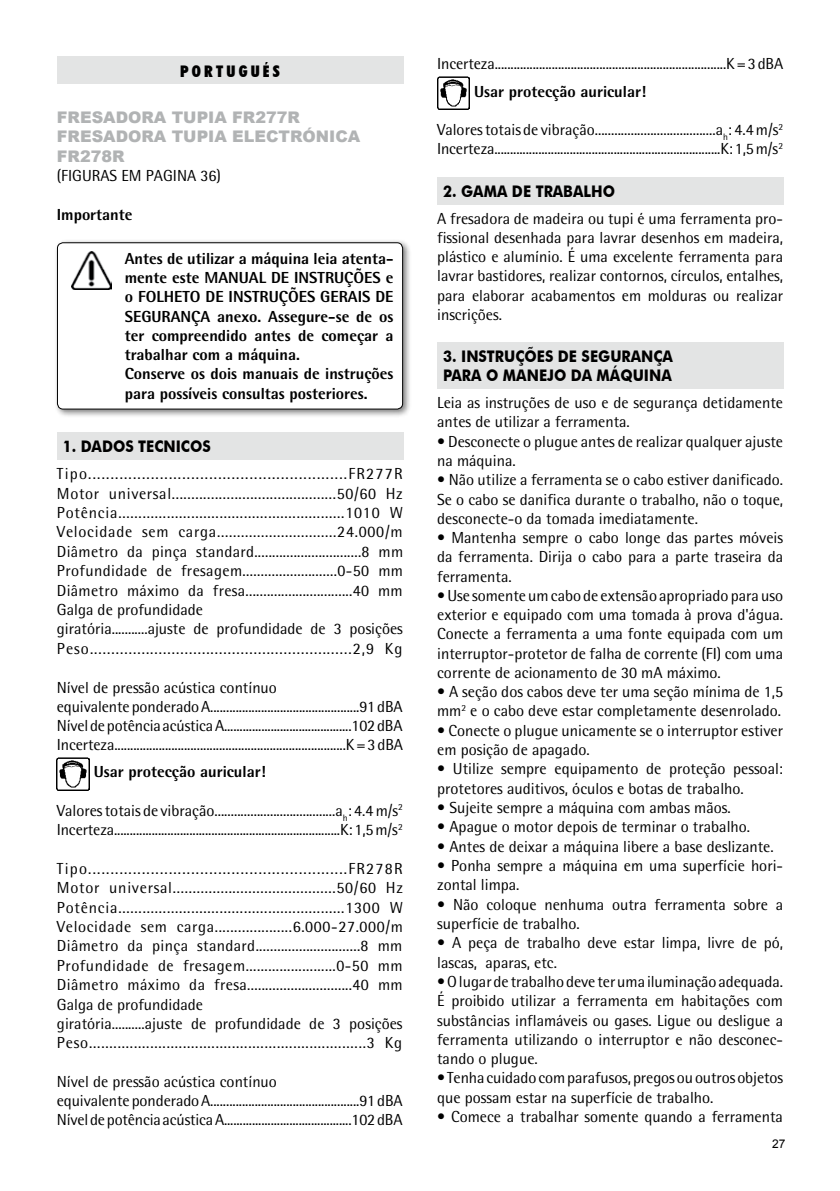
<style>
.page{position:relative;width:840px;height:1191px;background:#fff}
.page>*{position:absolute;margin:0;border:0;box-sizing:border-box;transform-origin:0 0}
.t1{font:16px/19.2px "Rotis Semi Sans";color:#000}
.t2{font:16px/19.4px "Rotis Semi Sans";letter-spacing:.02em;color:#000}
.t3{font:16px/19.4px "Rotis Semi Sans";letter-spacing:.025em;color:#000}
.t4{font:800 16px/19.2px "Rotis Semi Sans";color:#000}
.t5{font:700 16px/19.4px "Futura BT";color:#000;scale:.9 1}
.t6{font:900 16px/19.2px "Arial";color:#b1b3b4}
.t7{font:900 condensed 16px "Futura BT";letter-spacing:.2em;color:#000}
.t8{font:12px "Arial";color:#000}
</style>
<div class="page">
<div style="left:57px;top:57px;width:346px;height:27px;background:#e3e4e4"></div>
<div style="left:54px;top:239px;width:357px;height:179px;background:#000;opacity:.5"></div>
<div style="left:57px;top:243px;width:345px;height:166px;background:#fff;border-radius:6px"></div>
<img style="left:71px;top:251px;width:40px;height:39px">
<div style="left:57px;top:242px;width:346px;height:167px;border:1px solid #000;border-radius:6px"></div>
<div style="left:57px;top:432px;width:346px;height:28px;background:#e3e4e4"></div>
<img style="left:57px;top:757px;width:33px;height:33px">
<img style="left:437px;top:76px;width:32px;height:33px">
<div style="left:437px;top:177px;width:346px;height:27px;background:#e3e4e4"></div>
<div style="left:437px;top:343px;width:345px;height:46px;background:#e3e4e4"></div>
<p class="t7" style="left:180px;top:61px;width:101px">PORTUGUÉS</p>
<p class="t6" style="left:57px;top:107px;width:305px">FRESADORA TUPIA FR277R<br>FRESADORA TUPIA ELECTRÓNICA<br>FR278R</p>
<p class="t1" style="left:57px;top:166px;width:166px">(FIGURAS EM PAGINA 36)</p>
<p class="t4" style="left:57px;top:204px;width:77px">Importante</p>
<p class="t4" style="left:125px;top:249px;width:270px">Antes de utilizar a máquina leia atenta&shy;mente este MANUAL DE INSTRUÇÕES e o FOLHETO DE INSTRUÇÕES GERAIS DE SEGURANÇA anexo. Assegure-se de os ter compreendido antes de começar a trabalhar com a máquina.<br>Conserve os dois manuais de instruções para possíveis consultas posteriores.</p>
<p class="t5" style="left:63px;top:437px;width:166px">1. DADOS TECNICOS</p>
<p class="t2" style="left:57px;top:464px;width:347px">Tipo..........................................................FR277R Motor universal..........................................50/60 Hz Potência........................................................1010 W Velocidade sem carga..............................24.000/m Diâmetro da pinça standard..............................8 mm Profundidade de fresagem..........................0-50 mm Diâmetro máximo da fresa..............................40 mm Galga de profundidade<br>giratória...........ajuste de profundidade de 3 posições Peso.............................................................2,9 Kg</p>
<p class="t1" style="left:57px;top:677px;width:347px">Nível de pressão acústica contínuo<br>equivalente ponderado A...............................................91 dBA Nível de potência acústica A.........................................102 dBA Incerteza.........................................................................K = 3 dBA</p>
<p class="t4" style="left:94px;top:762px;width:173px">Usar protecção auricular!</p>
<p class="t1" style="left:57px;top:800px;width:347px">Valores totais de vibração.....................................a<sub>h</sub>: 4.4 m/s<sup>2<br></sup>Incerteza........................................................................K: 1,5 m/s<sup>2</sup></p>
<p class="t3" style="left:57px;top:858px;width:347px">Tipo..........................................................FR278R Motor universal.........................................50/60 Hz Potência........................................................1300 W Velocidade sem carga....................6.000-27.000/m Diâmetro da pinça standard.............................8 mm Profundidade de fresagem........................0-50 mm Diâmetro máximo da fresa.............................40 mm Galga de profundidade<br>giratória..........ajuste de profundidade de 3 posições Peso....................................................................3 Kg</p>
<p class="t1" style="left:57px;top:1071px;width:347px">Nível de pressão acústica contínuo<br>equivalente ponderado A...............................................91 dBA<br>Nível de potência acústica A.........................................102 dBA</p>
<p class="t1" style="left:437px;top:54px;width:347px">Incerteza.........................................................................K = 3 dBA</p>
<p class="t4" style="left:474px;top:81px;width:173px">Usar protecção auricular!</p>
<p class="t1" style="left:437px;top:120px;width:347px">Valores totais de vibração.....................................a<sub>h</sub>: 4.4 m/s<sup>2<br></sup>Incerteza........................................................................K: 1,5 m/s<sup>2</sup></p>
<p class="t5" style="left:443px;top:181px;width:192px">2. GAMA DE TRABALHO</p>
<p class="t1" style="left:437px;top:209px;width:347px;text-align:justify">A fresadora de madeira ou tupi é uma ferramenta pro&shy;fissional desenhada para lavrar desenhos em madeira, plástico e alumínio. É uma excelente ferramenta para lavrar bastidores, realizar contornos, círculos, entalhes, para elaborar acabamentos em molduras ou realizar inscrições.</p>
<p class="t5" style="left:443px;top:346px;width:257px">3. INSTRUÇÕES DE SEGURANÇA<br>PARA O MANEJO DA MÁQUINA</p>
<p class="t1" style="left:437px;top:393px;width:347px">Leia as instruções de uso e de segurança detidamente antes de utilizar a ferramenta.</p>
<p class="t1" style="left:437px;top:431px;width:347px">• Desconecte o plugue antes de realizar qualquer ajuste na máquina.</p>
<p class="t1" style="left:437px;top:470px;width:347px;text-align:justify">• Não utilize a ferramenta se o cabo estiver danificado.<br>Se o cabo se danifica durante o trabalho, não o toque, desconecte-o da tomada imediatamente.</p>
<p class="t1" style="left:437px;top:528px;width:347px;text-align:justify">• Mantenha sempre o cabo longe das partes móveis da ferramenta. Dirija o cabo para a parte traseira da ferramenta.</p>
<p class="t1" style="left:437px;top:586px;width:347px;text-align:justify">• Use somente um cabo de extensão apropriado para uso exterior e equipado com uma tomada à prova d'água.<br>Conecte a ferramenta a uma fonte equipada com um interruptor-protetor de falha de corrente (FI) com uma corrente de acionamento de 30 mA máximo.</p>
<p class="t1" style="left:437px;top:682px;width:347px">• A seção dos cabos deve ter uma seção mínima de 1,5 mm<sup>2</sup> e o cabo deve estar completamente desenrolado.</p>
<p class="t1" style="left:437px;top:720px;width:347px">• Conecte o plugue unicamente se o interruptor estiver em posição de apagado.</p>
<p class="t1" style="left:437px;top:759px;width:347px">• Utilize sempre equipamento de proteção pessoal: protetores auditivos, óculos e botas de trabalho.</p>
<p class="t1" style="left:437px;top:798px;width:295px">• Sujeite sempre a máquina com ambas mãos.</p>
<p class="t1" style="left:437px;top:817px;width:314px">• Apague o motor depois de terminar o trabalho.</p>
<p class="t1" style="left:437px;top:836px;width:338px">• Antes de deixar a máquina libere a base deslizante.</p>
<p class="t1" style="left:437px;top:856px;width:347px">• Ponha sempre a máquina em uma superfície hori&shy;zontal limpa.</p>
<p class="t1" style="left:437px;top:894px;width:347px">• Não coloque nenhuma outra ferramenta sobre a superfície de trabalho.</p>
<p class="t1" style="left:437px;top:933px;width:347px">• A peça de trabalho deve estar limpa, livre de pó, lascas, aparas, etc.</p>
<p class="t1" style="left:437px;top:972px;width:347px;text-align:justify">• O lugar de trabalho deve ter uma iluminação adequada.<br>É proibido utilizar a ferramenta em habitações com substâncias inflamáveis ou gases. Ligue ou desligue a ferramenta utilizando o interruptor e não desconec&shy;tando o plugue.</p>
<p class="t1" style="left:437px;top:1068px;width:347px">• Tenha cuidado com parafusos, pregos ou outros objetos que possam estar na superfície de trabalho.</p>
<p class="t1" style="left:437px;top:1106px;width:347px">• Comece a trabalhar somente quando a ferramenta</p>
<p class="t8" style="left:771px;top:1135px;width:15px">27</p>
</div>
